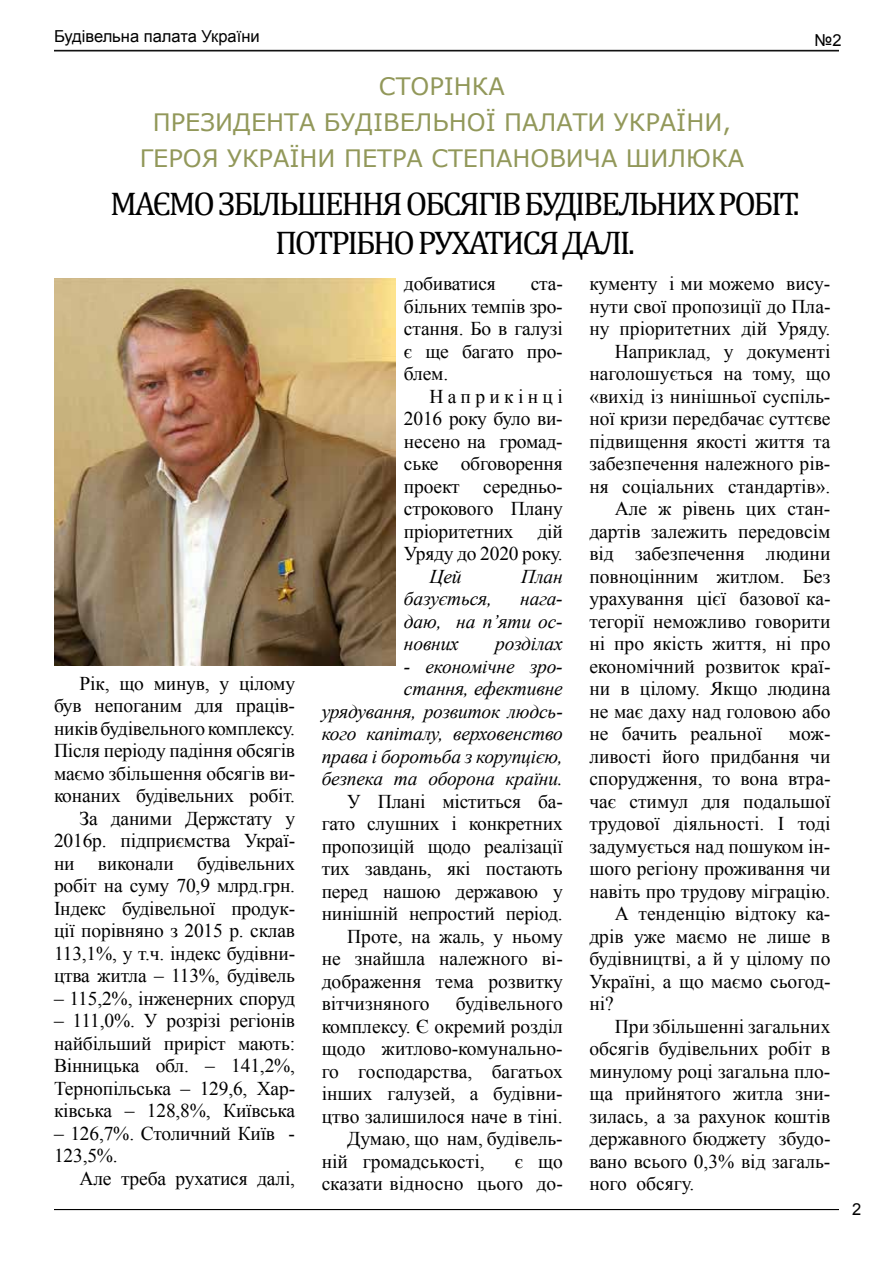
<style>
.page{position:relative;width:893px;height:1263px;background:#fff}
.page>*{position:absolute;margin:0;border:0;box-sizing:border-box;transform-origin:0 0}
.t1{font:33px/39px "Cambria";letter-spacing:-.07em;color:#000;text-align:center}
.t2{font:24px/36px "Verdana";color:#92985a;text-align:center}
.t3{font:19.5px/22.5px "Times New Roman";color:#000;text-align:justify}
.t4{font:italic 19.5px/22.5px "Times New Roman";letter-spacing:-.01em;color:#000;text-align:justify}
.t5{font:16.5px "Arial";color:#000}
</style>
<div class="page">
<hr style="left:54px;top:1209px;width:785px;height:1px;background:#000">
<img style="left:54px;top:279px;width:341px;height:386px">
<hr style="left:54px;top:50px;width:785px;height:1px;background:#000">
<hr style="left:54px;top:51px;width:785px;height:1px;background:#000">
<p class="t5" style="left:54px;top:25px;width:207px">Будівельна палата України</p>
<p class="t5" style="left:815px;top:29px;width:28px">№2</p>
<p class="t2" style="left:140px;top:68px;width:606px">СТОРІНКА<br>ПРЕЗИДЕНТА БУДІВЕЛЬНОЇ ПАЛАТИ УКРАЇНИ,<br>ГЕРОЯ УКРАЇНИ ПЕТРА СТЕПАНОВИЧА ШИЛЮКА</p>
<h1 class="t1" style="left:110px;top:184px;width:691px">МАЄМО ЗБІЛЬШЕННЯ ОБСЯГІВ БУДІВЕЛЬНИХ РОБІТ.<br>ПОТРІБНО РУХАТИСЯ ДАЛІ.</h1>
<p class="t3" style="left:54px;top:671px;width:243px;text-align:right">Рік, що минув, у цілому був непоганим для праців&shy;ників будівельного комплексу.<br>Після періоду падіння обсягів маємо збільшення обсягів ви&shy;конаних будівельних робіт.<br>За даними Держстату у<br>2016р. підприємства Украї&shy;ни виконали будівельних робіт на суму 70,9 млрд.грн.<br>Індекс будівельної продук&shy;ції порівняно з 2015 р. склав<br>113,1%, у т.ч. індекс будівни&shy;цтва житла – 113%, будівель</p>
<p class="t3" style="left:54px;top:986px;width:243px">– 115,2%, інженерних споруд</p>
<p class="t3" style="left:54px;top:1009px;width:243px">– 111,0%. У розрізі регіонів найбільший приріст мають:<br>Вінницька обл. – 141,2%, Тернопільська – 129,6, Хар&shy;ківська – 128,8%, Київська</p>
<p class="t3" style="left:54px;top:1121px;width:243px">– 126,7%. Столичний Київ -<br>123,5%.</p>
<p class="t3" style="left:80px;top:1166px;width:217px">Але треба рухатися далі,</p>
<p class="t3" style="left:404px;top:272px;width:93px">добиватися</p>
<p class="t3" style="left:404px;top:272px;width:160px;text-indent:127px">ста&shy;більних темпів зро&shy;стання. Бо в галузі є ще багато про&shy;блем.</p>
<p class="t3" style="left:404px;top:384px;width:160px;text-indent:26px">Наприкінці 2016 року було ви&shy;несено на громад&shy;ське обговорення проект середньо&shy;строкового Плану пріоритетних дій Уряду до 2020 року.</p>
<p class="t4" style="left:429px;top:564px;width:34px">Цей</p>
<p class="t4" style="left:521px;top:564px;width:43px">План</p>
<p class="t4" style="left:404px;top:587px;width:89px">базується,</p>
<p class="t4" style="left:404px;top:587px;width:160px;text-indent:116px">нага&shy;даю, на п’яти ос&shy;новних</p>
<p class="t4" style="left:495px;top:632px;width:69px">розділах</p>
<p class="t4" style="left:322px;top:654px;width:243px;text-align:right">- економічне зро-<br>стання, ефективне урядування, розвиток людсь&shy;кого капіталу, верховенство права і боротьба з корупцією, безпека та оборона країни.</p>
<p class="t3" style="left:347px;top:789px;width:217px">У Плані міститься ба-</p>
<p class="t3" style="left:322px;top:812px;width:243px">гато слушних і конкретних</p>
<p class="t3" style="left:322px;top:834px;width:243px">пропозицій щодо реалізації</p>
<p class="t3" style="left:322px;top:857px;width:243px">тих завдань, які постають</p>
<p class="t3" style="left:322px;top:879px;width:243px">перед нашою державою у</p>
<p class="t3" style="left:322px;top:902px;width:243px">нинішній непростий період.</p>
<p class="t3" style="left:347px;top:924px;width:217px">Проте, на жаль, у ньому</p>
<p class="t3" style="left:322px;top:947px;width:243px">не знайшла належного ві-</p>
<p class="t3" style="left:322px;top:969px;width:243px">дображення тема розвитку</p>
<p class="t3" style="left:322px;top:992px;width:109px">вітчизняного</p>
<p class="t3" style="left:456px;top:992px;width:108px">будівельного</p>
<p class="t3" style="left:322px;top:1014px;width:243px">комплексу. Є окремий розділ</p>
<p class="t3" style="left:322px;top:1037px;width:243px">щодо житлово-комунально-</p>
<p class="t3" style="left:322px;top:1059px;width:243px">го господарства, багатьох</p>
<p class="t3" style="left:322px;top:1082px;width:243px">інших галузей, а будівни-</p>
<p class="t3" style="left:322px;top:1104px;width:243px">цтво залишилося наче в тіні.</p>
<p class="t3" style="left:347px;top:1127px;width:217px">Думаю, що нам, будівель-</p>
<p class="t3" style="left:322px;top:1149px;width:164px">ній громадськості,</p>
<p class="t3" style="left:322px;top:1149px;width:243px;text-align:right">є що<br>сказати відносно цього до-</p>
<p class="t3" style="left:589px;top:272px;width:243px">кументу і ми можемо вису-</p>
<p class="t3" style="left:589px;top:294px;width:243px">нути свої пропозиції до Пла-</p>
<p class="t3" style="left:589px;top:317px;width:243px">ну пріоритетних дій Уряду.</p>
<p class="t3" style="left:615px;top:339px;width:217px">Наприклад, у документі</p>
<p class="t3" style="left:589px;top:362px;width:243px">наголошується на тому, що</p>
<p class="t3" style="left:589px;top:384px;width:243px">«вихід із нинішньої суспіль-</p>
<p class="t3" style="left:589px;top:407px;width:243px">ної кризи передбачає суттєве</p>
<p class="t3" style="left:589px;top:429px;width:243px">підвищення якості життя та</p>
<p class="t3" style="left:589px;top:452px;width:243px">забезпечення належного рів-</p>
<p class="t3" style="left:589px;top:474px;width:243px">ня соціальних стандартів».</p>
<p class="t3" style="left:615px;top:497px;width:217px">Але ж рівень цих стан-</p>
<p class="t3" style="left:589px;top:519px;width:243px">дартів залежить передовсім</p>
<p class="t3" style="left:589px;top:542px;width:243px">від забезпечення людини</p>
<p class="t3" style="left:589px;top:564px;width:243px">повноцінним житлом. Без</p>
<p class="t3" style="left:589px;top:587px;width:243px">урахування цієї базової ка-</p>
<p class="t3" style="left:589px;top:609px;width:243px">тегорії неможливо говорити</p>
<p class="t3" style="left:589px;top:632px;width:243px">ні про якість життя, ні про</p>
<p class="t3" style="left:589px;top:654px;width:243px">економічний розвиток краї-</p>
<p class="t3" style="left:589px;top:677px;width:243px">ни в цілому. Якщо людина</p>
<p class="t3" style="left:589px;top:699px;width:243px">не має даху над головою або</p>
<p class="t3" style="left:589px;top:722px;width:174px">не бачить реальної</p>
<p class="t3" style="left:789px;top:722px;width:43px">мож-</p>
<p class="t3" style="left:589px;top:744px;width:243px">ливості його придбання чи</p>
<p class="t3" style="left:589px;top:767px;width:243px">спорудження, то вона втра-</p>
<p class="t3" style="left:589px;top:789px;width:243px">чає стимул для подальшої</p>
<p class="t3" style="left:589px;top:812px;width:243px">трудової діяльності. І тоді</p>
<p class="t3" style="left:589px;top:834px;width:243px">задумується над пошуком ін-</p>
<p class="t3" style="left:589px;top:857px;width:243px">шого регіону проживання чи</p>
<p class="t3" style="left:589px;top:879px;width:243px">навіть про трудову міграцію.</p>
<p class="t3" style="left:615px;top:902px;width:217px">А тенденцію відтоку ка-</p>
<p class="t3" style="left:589px;top:924px;width:243px">дрів уже маємо не лише в</p>
<p class="t3" style="left:589px;top:947px;width:243px">будівництві, а й у цілому по</p>
<p class="t3" style="left:589px;top:969px;width:243px">Україні, а що маємо сьогод-</p>
<p class="t3" style="left:589px;top:992px;width:26px">ні?</p>
<p class="t3" style="left:615px;top:1014px;width:217px">При збільшенні загальних</p>
<p class="t3" style="left:589px;top:1037px;width:243px">обсягів будівельних робіт в</p>
<p class="t3" style="left:589px;top:1059px;width:243px">минулому році загальна пло-</p>
<p class="t3" style="left:589px;top:1082px;width:243px">ща прийнятого житла зни-</p>
<p class="t3" style="left:589px;top:1104px;width:243px">зилась, а за рахунок коштів</p>
<p class="t3" style="left:589px;top:1127px;width:243px">державного бюджету збудо-</p>
<p class="t3" style="left:589px;top:1149px;width:243px">вано всього 0,3% від загаль-</p>
<p class="t3" style="left:589px;top:1172px;width:107px">ного обсягу.</p>
<p class="t5" style="left:852px;top:1197px;width:11px">2</p>
</div>
